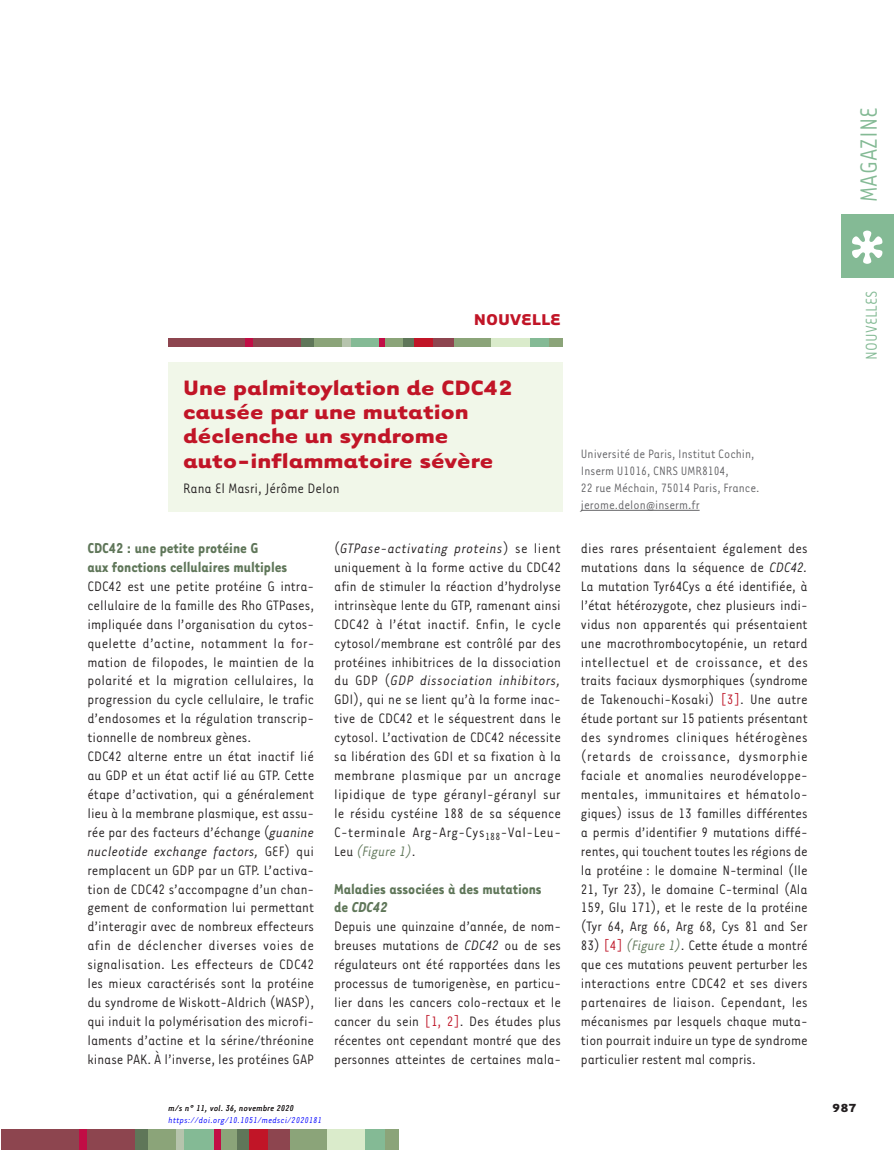
<style>
.page{position:relative;width:894px;height:1150px;background:#fff}
.page>*{position:absolute;margin:0;border:0;box-sizing:border-box;transform-origin:0 0}
.t1{font:27px "Tarzana Narrow";color:#84ba95}
.t2{font:700 24px/24px "Tarzana Wide";color:#c11527}
.t3{font:18px "Tarzana Narrow";color:#84ba95}
.t4{font:700 18px "Tarzana Wide";color:#c11527}
.t5{font:700 16.5px/18.9px "Tarzana Narrow";color:#5f7659}
.t6{font:15.75px/18.9px "Tarzana Narrow";color:#231f20;text-align:justify}
.t7{font:13.95px/17px "Tarzana Narrow";color:#636366}
.t8{font:700 13.5px "Tarzana Wide";color:#231f20}
.t9{font:italic 9.75px "Tarzana Narrow";letter-spacing:.025em;color:#00f}
.t10{font:italic 9.75px "Tarzana Narrow";letter-spacing:.025em;color:#231f20}
.s1{font-style:italic}
.s2{font-style:italic;color:#5f7659}
.s3{color:#bf182a}
</style>
<div class="page">
<div style="left:1px;top:1128px;width:134px;height:21px;background:#8d454f"></div>
<div style="left:236px;top:1128px;width:13px;height:21px;background:#5f7659"></div>
<div style="left:79px;top:1128px;width:8px;height:21px;background:#c10d45"></div>
<div style="left:135px;top:1128px;width:21px;height:21px;background:#5f7659"></div>
<div style="left:148px;top:1128px;width:30px;height:21px;background:#8ba479"></div>
<div style="left:176px;top:1128px;width:9px;height:21px;background:#b6c4ad"></div>
<div style="left:185px;top:1128px;width:29px;height:21px;background:#84ba95"></div>
<div style="left:218px;top:1128px;width:19px;height:21px;background:#8ba479"></div>
<div style="left:214px;top:1128px;width:6px;height:21px;background:#c10d45"></div>
<div style="left:249px;top:1128px;width:27px;height:21px;background:#c11527"></div>
<div style="left:288px;top:1128px;width:39px;height:21px;background:#8ba479"></div>
<div style="left:268px;top:1128px;width:21px;height:21px;background:#8d454f"></div>
<div style="left:327px;top:1128px;width:39px;height:21px;background:#daebcb"></div>
<div style="left:365px;top:1128px;width:21px;height:21px;background:#84ba95"></div>
<div style="left:385px;top:1128px;width:13px;height:21px;background:#8ba479"></div>
<div style="left:841px;top:214px;width:52px;height:64px;background:#84ba95"></div>
<svg style="left:852px;top:230px;width:30px;height:34px"></svg>
<div style="left:168px;top:338px;width:133px;height:9px;background:#8d454f"></div>
<div style="left:300px;top:338px;width:27px;height:9px;background:#5f7659"></div>
<div style="left:401px;top:338px;width:13px;height:9px;background:#5f7659"></div>
<div style="left:314px;top:338px;width:29px;height:9px;background:#8ba479"></div>
<div style="left:350px;top:338px;width:29px;height:9px;background:#84ba95"></div>
<div style="left:529px;top:338px;width:20px;height:9px;background:#84ba95"></div>
<div style="left:384px;top:338px;width:18px;height:9px;background:#8ba479"></div>
<div style="left:548px;top:338px;width:14px;height:9px;background:#8ba479"></div>
<div style="left:453px;top:338px;width:38px;height:9px;background:#8ba479"></div>
<div style="left:491px;top:338px;width:39px;height:9px;background:#daebcb"></div>
<div style="left:342px;top:338px;width:8px;height:9px;background:#b6c4ad"></div>
<div style="left:246px;top:338px;width:7px;height:9px;background:#c10d45"></div>
<div style="left:379px;top:338px;width:6px;height:9px;background:#c10d45"></div>
<div style="left:414px;top:338px;width:27px;height:9px;background:#c11527"></div>
<div style="left:433px;top:338px;width:21px;height:9px;background:#8d454f"></div>
<div style="left:168px;top:362px;width:394px;height:149px;background:#f1f7e9"></div>
<hr style="left:581px;top:510px;width:118px;height:1px;background:#636366">
<p class="t4" style="left:474px;top:307px;width:89px">NOUVELLE</p>
<h2 class="t2" style="left:183px;top:374px;width:331px">Une palmitoylation de CDC42 causée par une mutation déclenche un syndrome auto-inflammatoire sévère</h2>
<p class="t6" style="left:183px;top:478px;width:158px">Rana El Masri, Jérôme Delon</p>
<p class="t5" style="left:87px;top:537px;width:201px">CDC42 : une petite protéine G<br>aux fonctions cellulaires multiples</p>
<p class="t6" style="left:87px;top:576px;width:228px;text-align:left">CDC42 est une petite protéine G intra&shy;cellulaire de la famille des Rho GTPases, impliquée dans l’organisation du cytos&shy;quelette d’actine, notamment la for&shy;mation de filopodes, le maintien de la polarité et la migration cellulaires, la progression du cycle cellulaire, le trafic d’endosomes et la régulation transcrip&shy;tionnelle de nombreux gènes.<br>CDC42 alterne entre un état inactif lié au GDP et un état actif lié au GTP. Cette étape d’activation, qui a généralement lieu à la membrane plasmique, est assu&shy;rée par des facteurs d’échange (<span class="s1">guanine nucleotide exchange factors,</span> GEF) qui remplacent un GDP par un GTP. L’activa&shy;tion de CDC42 s’accompagne d’un chan&shy;gement de conformation lui permettant d’interagir avec de nombreux effecteurs afin de déclencher diverses voies de signalisation. Les effecteurs de CDC42 les mieux caractérisés sont la protéine du syndrome de Wiskott-Aldrich (WASP), qui induit la polymérisation des microfi&shy;laments d’actine et la sérine/thréonine kinase PAK. À l’inverse, les protéines GAP</p>
<p class="t6" style="left:334px;top:538px;width:228px">(<span class="s1">GTPase-activating proteins</span>) se lient uniquement à la forme active du CDC42 afin de stimuler la réaction d’hydrolyse intrinsèque lente du GTP, ramenant ainsi CDC42 à l’état inactif. Enfin, le cycle cytosol/membrane est contrôlé par des protéines inhibitrices de la dissociation du GDP (<span class="s1">GDP dissociation inhibitors, </span>GDI), qui ne se lient qu’à la forme inac&shy;tive de CDC42 et le séquestrent dans le cytosol. L’activation de CDC42 nécessite sa libération des GDI et sa fixation à la membrane plasmique par un ancrage lipidique de type géranyl-géranyl sur le résidu cystéine 188 de sa séquence C-terminale Arg-Arg-Cys<sub>188</sub>-Val-Leu-Leu <span class="s2">(Figure 1)</span>.</p>
<p class="t5" style="left:334px;top:878px;width:209px">Maladies associées à des mutations de <span class="s1">CDC42</span></p>
<p class="t6" style="left:334px;top:916px;width:228px">Depuis une quinzaine d’année, de nom&shy;breuses mutations de <span class="s1">CDC42</span> ou de ses régulateurs ont été rapportées dans les processus de tumorigenèse, en particu&shy;lier dans les cancers colo-rectaux et le cancer du sein <span class="s3">[1, 2]</span>. Des études plus récentes ont cependant montré que des personnes atteintes de certaines mala-</p>
<p class="t7" style="left:581px;top:444px;width:180px">Université de Paris, Institut Cochin,<br>Inserm U1016, CNRS UMR8104,<br>22 rue Méchain, 75014 Paris, France. jerome.delon@inserm.fr</p>
<p class="t6" style="left:581px;top:538px;width:228px">dies rares présentaient également des mutations dans la séquence de <span class="s1">CDC42.<br></span>La mutation Tyr64Cys a été identifiée, à l’état hétérozygote, chez plusieurs indi&shy;vidus non apparentés qui présentaient une macrothrombocytopénie, un retard intellectuel et de croissance, et des traits faciaux dysmorphiques (syndrome de Takenouchi-Kosaki) <span class="s3">[3]</span>. Une autre étude portant sur 15 patients présentant des syndromes cliniques hétérogènes (retards de croissance, dysmorphie faciale et anomalies neurodéveloppe&shy;mentales, immunitaires et hématolo&shy;giques) issus de 13 familles différentes a permis d’identifier 9 mutations diffé&shy;rentes, qui touchent toutes les régions de la protéine : le domaine N-terminal (Ile 21, Tyr 23), le domaine C-terminal (Ala 159, Glu 171), et le reste de la protéine (Tyr 64, Arg 66, Arg 68, Cys 81 and Ser</p>
<p class="t6" style="left:581px;top:935px;width:228px">83) <span class="s3">[4]</span> <span class="s2">(Figure 1)</span>. Cette étude a montré que ces mutations peuvent perturber les interactions entre CDC42 et ses divers partenaires de liaison. Cependant, les mécanismes par lesquels chaque muta&shy;tion pourrait induire un type de syndrome particulier restent mal compris.</p>
<h1 class="t1" style="left:852px;top:202px;width:96px;rotate:-90deg">MAGAZINE</h1>
<p class="t3" style="left:860px;top:359px;width:70px;rotate:-90deg">NOUVELLES</p>
<p class="t10" style="left:169px;top:1101px;width:127px">m/s n° 11, vol. 36, novembre 2020</p>
<p class="t8" style="left:832px;top:1098px;width:26px">987</p>
<p class="t9" style="left:169px;top:1113px;width:155px">https://doi.org/10.1051/medsci/2020181</p>
</div>
